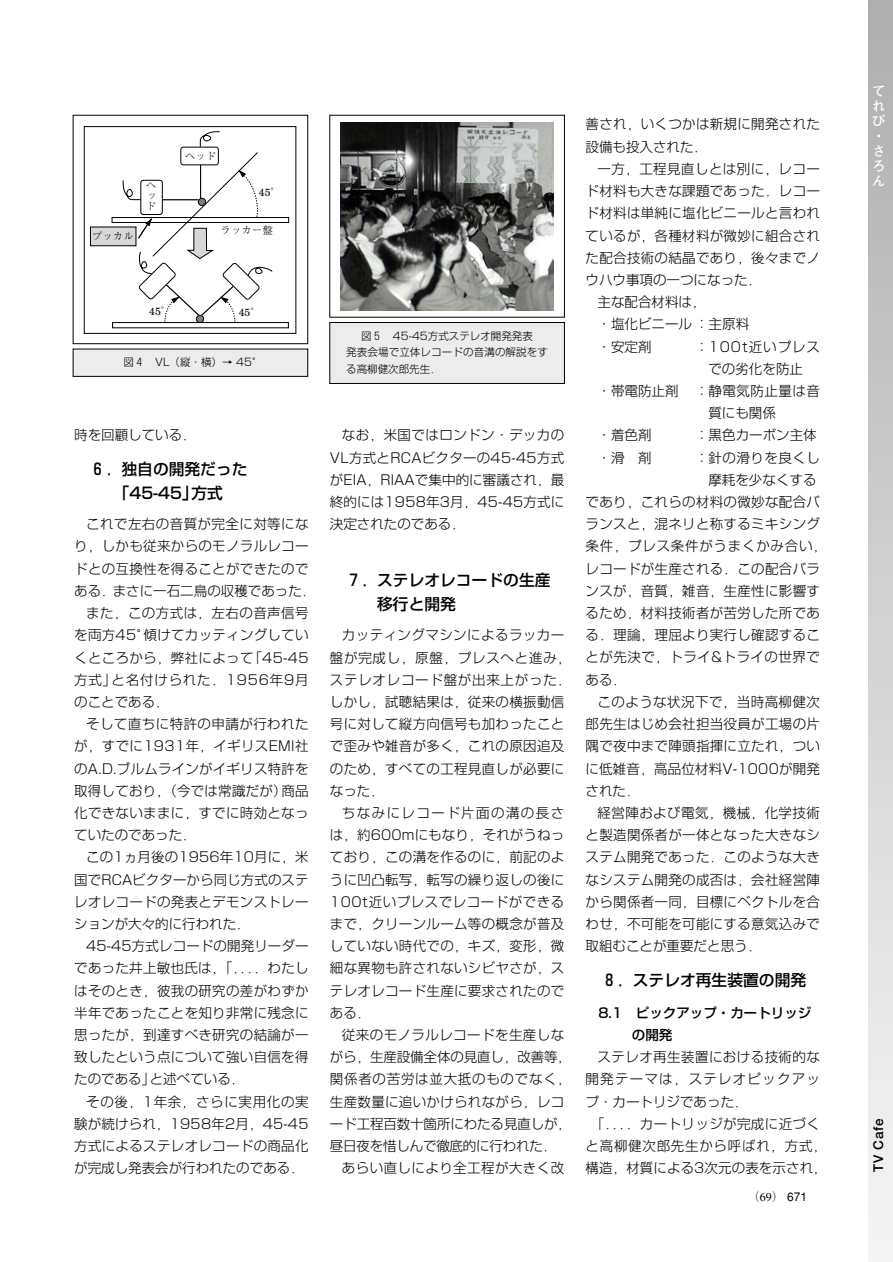
<style>
.page{position:relative;width:893px;height:1262px;background:#fff}
.page>*{position:absolute;margin:0;border:0;box-sizing:border-box;transform-origin:0 0}
.t1{font:500 15.75px/23.7px "Shin Go";color:#000;text-align:center}
.t2{font:300 13.5px/22.2px "Shin Go";letter-spacing:.02em;color:#000}
.t3{font:300 13.5px "Shin Go";color:#000}
.t4{font:300 13.5px "Shin Go";letter-spacing:.055em;color:#000}
.t5{font:500 13.5px/22.2px "Shin Go";color:#000}
.t6{font:300 13.5px "Shin Go";letter-spacing:.045em;color:#000}
.t7{font:300 13.5px "Shin Go";letter-spacing:.09em;color:#000}
.t8{font:300 13.5px "Shin Go";letter-spacing:.065em;color:#000}
.t9{font:700 13.5px/15px "Futo Go B101";color:#fff;text-align:justify}
.t10{font:700 13.5px "Futo Go B101";letter-spacing:.055em;color:#000}
.t11{font:300 12px "Ryumin";color:#000}
.t12{font:300 10.5px/16.5px "Shin Go";color:#000}
.t13{font:300 10.5px/10.5px "Ryumin";color:#000;text-align:justify}
.t14{font:10.5px "New Century Schlbk";color:#000}
.s1{font-family:"Ryumin";font-weight:300}
.s2{font-family:"Gothic BBB";font-weight:500}
</style>
<div class="page">
<div style="left:868px;top:0;width:24px;height:1262px;background:linear-gradient(to bottom,#aeaeae,#f5f5f5)"></div>
<svg style="left:84px;top:126px;width:212px;height:208px"></svg>
<div style="left:73px;top:349px;width:235px;height:27px;background:#ececec"></div>
<div style="left:73px;top:349px;width:235px;height:28px;border:1px solid #000"></div>
<img style="left:340px;top:122px;width:213px;height:188px">
<div style="left:330px;top:322px;width:234px;height:61px;background:#ececec"></div>
<div style="left:329px;top:322px;width:235px;height:62px;border:1px solid #000"></div>
<p class="t13" style="left:92px;top:232px;width:43px">プッカル</p>
<p class="t13" style="left:146px;top:181px;width:12px">ヘッド</p>
<p class="t13" style="left:185px;top:152px;width:33px">ヘッド</p>
<p class="t14" style="left:259px;top:188px;width:24px">45<span class="s1">゜</span></p>
<p class="t13" style="left:220px;top:226px;width:54px">ラッカー盤</p>
<p class="t14" style="left:149px;top:307px;width:24px">45<span class="s1">゜</span></p>
<p class="t14" style="left:239px;top:308px;width:24px">45<span class="s1">゜</span></p>
<p class="t12" style="left:123px;top:356px;width:135px">図４　VL（縦・横）→ 45ﾟ</p>
<p class="t3" style="left:74px;top:430px;width:123px">時を回顧している．</p>
<p class="t1" style="left:90px;top:459px;width:159px">６．独自の開発だった「45-45」方式</p>
<p class="t2" style="left:86px;top:515px;width:224px">これで左右の音質が完全に対等にな</p>
<p class="t2" style="left:74px;top:537px;width:236px">り，しかも従来からのモノラルレコー</p>
<p class="t2" style="left:74px;top:559px;width:236px">ドとの互換性を得ることができたので</p>
<p class="t3" style="left:74px;top:585px;width:243px">ある．まさに一石二鳥の収穫であった．</p>
<p class="t2" style="left:86px;top:603px;width:224px">また，この方式は，左右の音声信号</p>
<p class="t2" style="left:74px;top:626px;width:236px">を両方45ﾟ傾けてカッティングしてい</p>
<p class="t2" style="left:74px;top:648px;width:236px">くところから，弊社によって「45-45</p>
<p class="t4" style="left:74px;top:674px;width:236px">方式」と名付けられた．1956年9月</p>
<p class="t2" style="left:74px;top:692px;width:96px">のことである．</p>
<p class="t2" style="left:86px;top:714px;width:224px">そして直ちに特許の申請が行われた</p>
<p class="t2" style="left:74px;top:737px;width:236px">が，すでに1931年，イギリスEMI社</p>
<p class="t2" style="left:74px;top:759px;width:236px">のA.D.ブルムラインがイギリス特許を</p>
<p class="t2" style="left:74px;top:781px;width:236px">取得しており，（今では常識だが）商品</p>
<p class="t2" style="left:74px;top:803px;width:236px">化できないままに，すでに時効となっ</p>
<p class="t3" style="left:74px;top:830px;width:123px">ていたのであった．</p>
<p class="t2" style="left:86px;top:848px;width:224px">この1ヵ月後の1956年10月に，米</p>
<p class="t2" style="left:74px;top:870px;width:236px">国でRCAビクターから同じ方式のステ</p>
<p class="t2" style="left:74px;top:892px;width:236px">レオレコードの発表とデモンストレー</p>
<p class="t3" style="left:74px;top:918px;width:177px">ションが大々的に行われた．</p>
<p class="t2" style="left:86px;top:936px;width:224px">45-45方式レコードの開発リーダー</p>
<p class="t2" style="left:74px;top:959px;width:236px">であった井上敏也氏は，「．．．．わたし</p>
<p class="t2" style="left:74px;top:981px;width:236px">はそのとき，彼我の研究の差がわずか</p>
<p class="t2" style="left:74px;top:1003px;width:236px">半年であったことを知り非常に残念に</p>
<p class="t2" style="left:74px;top:1025px;width:236px">思ったが，到達すべき研究の結論が一</p>
<p class="t2" style="left:74px;top:1047px;width:236px">致したという点について強い自信を得</p>
<p class="t3" style="left:74px;top:1074px;width:172px">たのである」と述べている．</p>
<p class="t6" style="left:86px;top:1096px;width:224px">その後，1年余，さらに実用化の実</p>
<p class="t2" style="left:74px;top:1114px;width:236px">験が続けられ，1958年2月，45-45</p>
<p class="t2" style="left:74px;top:1136px;width:236px">方式によるステレオレコードの商品化</p>
<p class="t3" style="left:74px;top:1163px;width:231px">が完成し発表会が行われたのである．</p>
<p class="t12" style="left:346px;top:329px;width:203px;text-indent:15px">図５　45-45方式ステレオ開発発表<br>発表会場で立体レコードの音溝の解説をする高柳健次郎先生．</p>
<p class="t2" style="left:330px;top:426px;width:236px;text-align:justify;text-indent:12px">なお，米国ではロンドン・デッカのVL方式とRCAビクターの45-45方式がEIA，RIAAで集中的に審議され，最終的には1958年3月，45-45方式に決定されたのである．</p>
<p class="t1" style="left:377px;top:570px;width:175px;text-align:left;text-indent:-32px">７．ステレオレコードの生産移行と開発</p>
<p class="t2" style="left:330px;top:626px;width:243px;text-indent:12px">カッティングマシンによるラッカー盤が完成し，原盤，プレスへと進み，ステレオレコード盤が出来上がった．しかし，試聴結果は，従来の横振動信号に対して縦方向信号も加わったことで歪みや雑音が多く，これの原因追及のため，すべての工程見直しが必要になった．</p>
<p class="t2" style="left:330px;top:803px;width:236px;text-align:justify;text-indent:12px">ちなみにレコード片面の溝の長さは，約600mにもなり，それがうねっており，この溝を作るのに，前記のように凹凸転写，転写の繰り返しの後に100t近いプレスでレコードができるまで，クリーンルーム等の概念が普及していない時代での，キズ，変形，微細な異物も許されないシビヤさが，ステレオレコード生産に要求されたのである．</p>
<p class="t2" style="left:330px;top:1025px;width:243px;text-indent:12px">従来のモノラルレコードを生産しながら，生産設備全体の見直し，改善等，関係者の苦労は並大抵のものでなく，生産数量に追いかけられながら，レコード工程百数十箇所にわたる見直しが，昼日夜を惜しんで徹底的に行われた．</p>
<p class="t2" style="left:342px;top:1158px;width:224px">あらい直しにより全工程が大きく改</p>
<p class="t2" style="left:585px;top:115px;width:236px">善され，いくつかは新規に開発された設備も投入された．</p>
<p class="t2" style="left:597px;top:159px;width:224px">一方，工程見直しとは別に，レコー</p>
<p class="t2" style="left:585px;top:182px;width:236px">ド材料も大きな課題であった．レコー</p>
<p class="t2" style="left:585px;top:204px;width:236px">ド材料は単純に塩化ビニールと言われ</p>
<p class="t2" style="left:585px;top:226px;width:236px">ているが，各種材料が微妙に組合され</p>
<p class="t2" style="left:585px;top:248px;width:236px">た配合技術の結晶であり，後々までノ</p>
<p class="t3" style="left:585px;top:275px;width:177px">ウハウ事項の一つになった．</p>
<p class="t3" style="left:597px;top:297px;width:109px">主な配合材料は，</p>
<p class="t3" style="left:597px;top:319px;width:153px">・塩化ビニール：主原料</p>
<p class="t2" style="left:597px;top:337px;width:55px">・安定剤</p>
<p class="t8" style="left:695px;top:341px;width:126px">：100t近いプレス</p>
<p class="t3" style="left:708px;top:363px;width:96px">での劣化を防止</p>
<p class="t2" style="left:597px;top:381px;width:224px">・帯電防止剤 ：静電気防止量は音</p>
<p class="t2" style="left:708px;top:404px;width:69px">質にも関係</p>
<p class="t2" style="left:597px;top:426px;width:55px">・着色剤</p>
<p class="t3" style="left:695px;top:430px;width:123px">：黒色カーボン主体</p>
<p class="t2" style="left:597px;top:448px;width:55px">・滑　剤</p>
<p class="t2" style="left:695px;top:448px;width:126px">：針の滑りを良くし</p>
<p class="t3" style="left:708px;top:474px;width:109px">摩耗を少なくする</p>
<p class="t2" style="left:585px;top:492px;width:236px">であり，これらの材料の微妙な配合バ</p>
<p class="t2" style="left:585px;top:515px;width:236px">ランスと，混ネリと称するミキシング</p>
<p class="t4" style="left:585px;top:541px;width:243px">条件，プレス条件がうまくかみ合い，</p>
<p class="t2" style="left:585px;top:559px;width:236px">レコードが生産される．この配合バラ</p>
<p class="t2" style="left:585px;top:581px;width:236px">ンスが，音質，雑音，生産性に影響す</p>
<p class="t2" style="left:585px;top:603px;width:236px">るため，材料技術者が苦労した所であ</p>
<p class="t2" style="left:585px;top:626px;width:236px">る．理論，理屈より実行し確認するこ</p>
<p class="t2" style="left:585px;top:648px;width:236px">とが先決で，トライ&amp;トライの世界で</p>
<p class="t2" style="left:585px;top:670px;width:42px">ある．</p>
<p class="t2" style="left:597px;top:692px;width:224px">このような状況下で，当時高柳健次</p>
<p class="t2" style="left:585px;top:714px;width:236px">郎先生はじめ会社担当役員が工場の片</p>
<p class="t2" style="left:585px;top:737px;width:236px">隅で夜中まで陣頭指揮に立たれ，つい</p>
<p class="t2" style="left:585px;top:759px;width:236px">に低雑音，高品位材料V-1000が開発</p>
<p class="t2" style="left:585px;top:781px;width:55px">された．</p>
<p class="t2" style="left:597px;top:803px;width:224px">経営陣および電気，機械，化学技術</p>
<p class="t2" style="left:585px;top:825px;width:236px">と製造関係者が一体となった大きなシ</p>
<p class="t2" style="left:585px;top:848px;width:236px">ステム開発であった．このような大き</p>
<p class="t2" style="left:585px;top:870px;width:236px">なシステム開発の成否は，会社経営陣</p>
<p class="t2" style="left:585px;top:892px;width:236px">から関係者一同，目標にベクトルを合</p>
<p class="t2" style="left:585px;top:914px;width:236px">わせ，不可能を可能にする意気込みで</p>
<p class="t3" style="left:585px;top:941px;width:177px">取組むことが重要だと思う．</p>
<p class="t1" style="left:601px;top:970px;width:206px">８．ステレオ再生装置の開発</p>
<p class="t5" style="left:632px;top:1003px;width:181px;text-indent:-33px">8.1 ピックアップ・カートリッジの開発</p>
<p class="t2" style="left:597px;top:1047px;width:224px">ステレオ再生装置における技術的な</p>
<p class="t7" style="left:585px;top:1074px;width:236px">開発テーマは，ステレオピックアッ</p>
<p class="t3" style="left:585px;top:1096px;width:163px">プ・カートリジであった．</p>
<p class="t2" style="left:591px;top:1114px;width:231px">「．．．．カートリッジが完成に近づく</p>
<p class="t4" style="left:585px;top:1140px;width:243px">と高柳健次郎先生から呼ばれ，方式，</p>
<p class="t2" style="left:585px;top:1158px;width:243px">構造，材質による3次元の表を示され，</p>
<p class="t11" style="left:747px;top:1192px;width:61px">（69） <span class="s2">671</span></p>
<p class="t9" style="left:872px;top:85px;width:15px">てれび・さろん</p>
<p class="t10" style="left:872px;top:1172px;width:55px;rotate:-90deg">TV Cafe</p>
</div>
